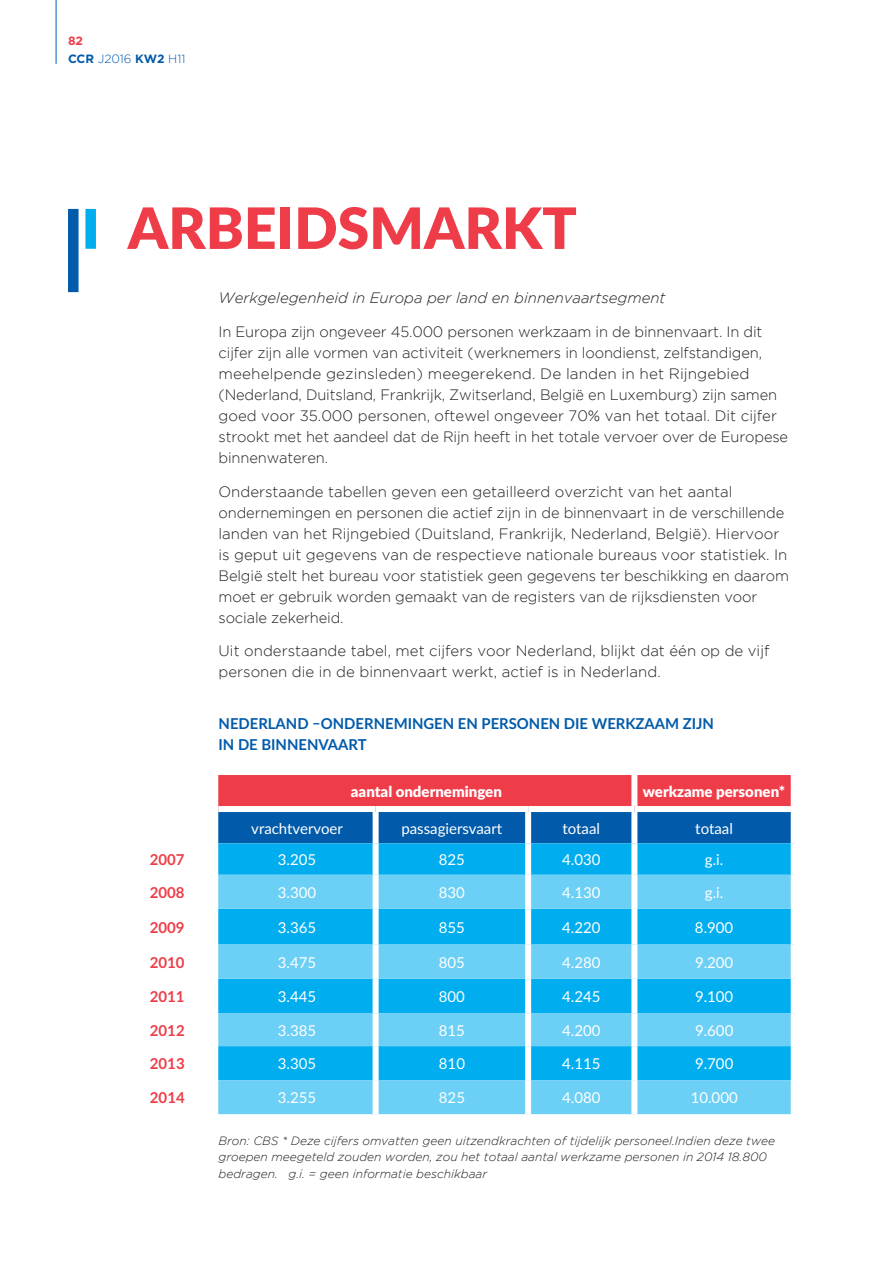
<style>
.page{position:relative;width:893px;height:1263px;background:#fff}
.page>*{position:absolute;margin:0;border:0;box-sizing:border-box;transform-origin:0 0}
.t1{font:900 57px "Lato";color:#ee3d49}
.t2{font:300 15px/21px "Gotham";letter-spacing:-.01em;color:#231f20}
.t3{font:15px "Lato";color:#fff}
.t4{font:700 15px/21px "Lato";color:#015aaa}
.t5{font:italic 300 15px "Gotham";color:#231f20}
.t6{font:900 15px "Lato";color:#fff}
.t7{font:700 15px "Lato";color:#ee3d49}
.t8{font:italic 300 12px/16.5px "Gotham";color:#231f20}
.t9{font:300 12px/17.7px "Gotham";color:#015aaa}
.s1{font-weight:700;color:#ee3d49}
.s2{font-weight:700}
</style>
<div class="page">
<hr style="left:56px;top:0;width:1px;height:64px;background:#015aaa">
<div style="left:68px;top:209px;width:11px;height:83px;background:#015aaa"></div>
<div style="left:85px;top:209px;width:11px;height:40px;background:#00aeef"></div>
<svg style="left:218px;top:775px;width:573px;height:68px;background:#794b79"></svg>
<svg style="left:218px;top:843px;width:573px;height:32px;background:#04aeee"></svg>
<svg style="left:218px;top:875px;width:573px;height:239px;background:#3dc0f2"></svg>
<div style="left:631px;top:775px;width:6px;height:31px;background:#fff"></div>
<div style="left:376px;top:806px;width:152px;height:6px;background:#fff"></div>
<div style="left:528px;top:806px;width:106px;height:6px;background:#fff"></div>
<div style="left:634px;top:806px;width:163px;height:6px;background:#fff"></div>
<div style="left:218px;top:806px;width:158px;height:6px;background:#fff"></div>
<div style="left:373px;top:812px;width:6px;height:31px;background:#fff"></div>
<div style="left:525px;top:812px;width:6px;height:31px;background:#fff"></div>
<div style="left:631px;top:812px;width:6px;height:31px;background:#fff"></div>
<div style="left:373px;top:843px;width:6px;height:32px;background:#fff"></div>
<div style="left:525px;top:843px;width:6px;height:32px;background:#fff"></div>
<div style="left:631px;top:843px;width:6px;height:32px;background:#fff"></div>
<div style="left:373px;top:875px;width:6px;height:34px;background:#fff"></div>
<div style="left:525px;top:875px;width:6px;height:34px;background:#fff"></div>
<div style="left:373px;top:909px;width:6px;height:35px;background:#fff"></div>
<div style="left:525px;top:909px;width:6px;height:35px;background:#fff"></div>
<div style="left:373px;top:944px;width:6px;height:34px;background:#fff"></div>
<div style="left:525px;top:944px;width:6px;height:34px;background:#fff"></div>
<div style="left:373px;top:978px;width:6px;height:35px;background:#fff"></div>
<div style="left:525px;top:978px;width:6px;height:35px;background:#fff"></div>
<div style="left:373px;top:1013px;width:6px;height:33px;background:#fff"></div>
<div style="left:525px;top:1013px;width:6px;height:33px;background:#fff"></div>
<div style="left:373px;top:1046px;width:6px;height:34px;background:#fff"></div>
<div style="left:525px;top:1046px;width:6px;height:34px;background:#fff"></div>
<div style="left:373px;top:1080px;width:6px;height:34px;background:#fff"></div>
<div style="left:525px;top:1080px;width:6px;height:34px;background:#fff"></div>
<div style="left:631px;top:875px;width:6px;height:34px;background:#fff"></div>
<div style="left:631px;top:909px;width:6px;height:35px;background:#fff"></div>
<div style="left:631px;top:944px;width:6px;height:34px;background:#fff"></div>
<div style="left:631px;top:978px;width:6px;height:35px;background:#fff"></div>
<div style="left:631px;top:1013px;width:6px;height:33px;background:#fff"></div>
<div style="left:631px;top:1046px;width:6px;height:34px;background:#fff"></div>
<div style="left:631px;top:1080px;width:6px;height:34px;background:#fff"></div>
<p class="t9" style="left:68px;top:32px;width:119px"><span class="s1">82<br></span><span class="s2">CCR</span> J2016 <span class="s2">KW2</span> H11</p>
<h1 class="t1" style="left:128px;top:185px;width:451px">ARBEIDSMARKT</h1>
<p class="t5" style="left:219px;top:290px;width:448px">Werkgelegenheid in Europa per land en binnenvaartsegment</p>
<p class="t2" style="left:219px;top:321px;width:571px">In Europa zijn ongeveer 45.000 personen werkzaam in de binnenvaart. In dit cijfer zijn alle vormen van activiteit (werknemers in loondienst, zelfstandigen, meehelpende gezinsleden) meegerekend. De landen in het Rijngebied (Nederland, Duitsland, Frankrijk, Zwitserland, België en Luxemburg) zijn samen goed voor 35.000 personen, oftewel ongeveer 70% van het totaal. Dit cijfer strookt met het aandeel dat de Rijn heeft in het totale vervoer over de Europese binnenwateren.</p>
<p class="t2" style="left:219px;top:481px;width:572px">Onderstaande tabellen geven een getailleerd overzicht van het aantal ondernemingen en personen die actief zijn in de binnenvaart in de verschillende landen van het Rijngebied (Duitsland, Frankrijk, Nederland, België). Hiervoor is geput uit gegevens van de respectieve nationale bureaus voor statistiek. In België stelt het bureau voor statistiek geen gegevens ter beschikking en daarom moet er gebruik worden gemaakt van de registers van de rijksdiensten voor sociale zekerheid.</p>
<p class="t2" style="left:219px;top:640px;width:552px">Uit onderstaande tabel, met cijfers voor Nederland, blijkt dat één op de vijf personen die in de binnenvaart werkt, actief is in Nederland.</p>
<p class="t4" style="left:219px;top:712px;width:497px">NEDERLAND –ONDERNEMINGEN EN PERSONEN DIE WERKZAAM ZIJN<br>IN DE BINNENVAART</p>
<p class="t6" style="left:351px;top:780px;width:153px">aantal ondernemingen</p>
<p class="t6" style="left:643px;top:780px;width:144px">werkzame personen*</p>
<p class="t3" style="left:251px;top:817px;width:93px">vrachtvervoer</p>
<p class="t3" style="left:401px;top:817px;width:102px">passagiersvaart</p>
<p class="t3" style="left:562px;top:817px;width:39px">totaal</p>
<p class="t3" style="left:695px;top:817px;width:39px">totaal</p>
<p class="t7" style="left:150px;top:849px;width:36px">2007</p>
<p class="t3" style="left:278px;top:849px;width:40px">3.205</p>
<p class="t3" style="left:439px;top:849px;width:28px">825</p>
<p class="t3" style="left:562px;top:849px;width:40px">4.030</p>
<p class="t3" style="left:705px;top:849px;width:20px">g.i.</p>
<p class="t7" style="left:150px;top:881px;width:36px">2008</p>
<p class="t3" style="left:278px;top:882px;width:40px">3.300</p>
<p class="t3" style="left:439px;top:882px;width:28px">830</p>
<p class="t3" style="left:562px;top:882px;width:40px">4.130</p>
<p class="t3" style="left:705px;top:882px;width:20px">g.i.</p>
<p class="t7" style="left:150px;top:916px;width:36px">2009</p>
<p class="t3" style="left:278px;top:916px;width:40px">3.365</p>
<p class="t3" style="left:439px;top:916px;width:28px">855</p>
<p class="t3" style="left:562px;top:916px;width:40px">4.220</p>
<p class="t3" style="left:695px;top:916px;width:40px">8.900</p>
<p class="t7" style="left:150px;top:951px;width:36px">2010</p>
<p class="t3" style="left:278px;top:951px;width:40px">3.475</p>
<p class="t3" style="left:439px;top:951px;width:28px">805</p>
<p class="t3" style="left:562px;top:951px;width:40px">4.280</p>
<p class="t3" style="left:695px;top:951px;width:40px">9.200</p>
<p class="t7" style="left:150px;top:985px;width:36px">2011</p>
<p class="t3" style="left:278px;top:986px;width:40px">3.445</p>
<p class="t3" style="left:439px;top:986px;width:28px">800</p>
<p class="t3" style="left:562px;top:986px;width:40px">4.245</p>
<p class="t3" style="left:695px;top:986px;width:40px">9.100</p>
<p class="t7" style="left:150px;top:1019px;width:36px">2012</p>
<p class="t3" style="left:278px;top:1020px;width:40px">3.385</p>
<p class="t3" style="left:439px;top:1020px;width:28px">815</p>
<p class="t3" style="left:562px;top:1020px;width:40px">4.200</p>
<p class="t3" style="left:695px;top:1020px;width:40px">9.600</p>
<p class="t7" style="left:150px;top:1053px;width:36px">2013</p>
<p class="t3" style="left:278px;top:1053px;width:40px">3.305</p>
<p class="t3" style="left:439px;top:1053px;width:28px">810</p>
<p class="t3" style="left:562px;top:1053px;width:40px">4.115</p>
<p class="t3" style="left:695px;top:1053px;width:40px">9.700</p>
<p class="t7" style="left:150px;top:1087px;width:36px">2014</p>
<p class="t3" style="left:278px;top:1087px;width:40px">3.255</p>
<p class="t3" style="left:439px;top:1087px;width:28px">825</p>
<p class="t3" style="left:562px;top:1087px;width:40px">4.080</p>
<p class="t3" style="left:691px;top:1087px;width:49px">10.000</p>
<p class="t8" style="left:219px;top:1132px;width:558px">Bron: CBS * Deze cijfers omvatten geen uitzendkrachten of tijdelijk personeel.Indien deze twee groepen meegeteld zouden worden, zou het totaal aantal werkzame personen in 2014 18.800 bedragen. g.i. = geen informatie beschikbaar</p>
</div>
